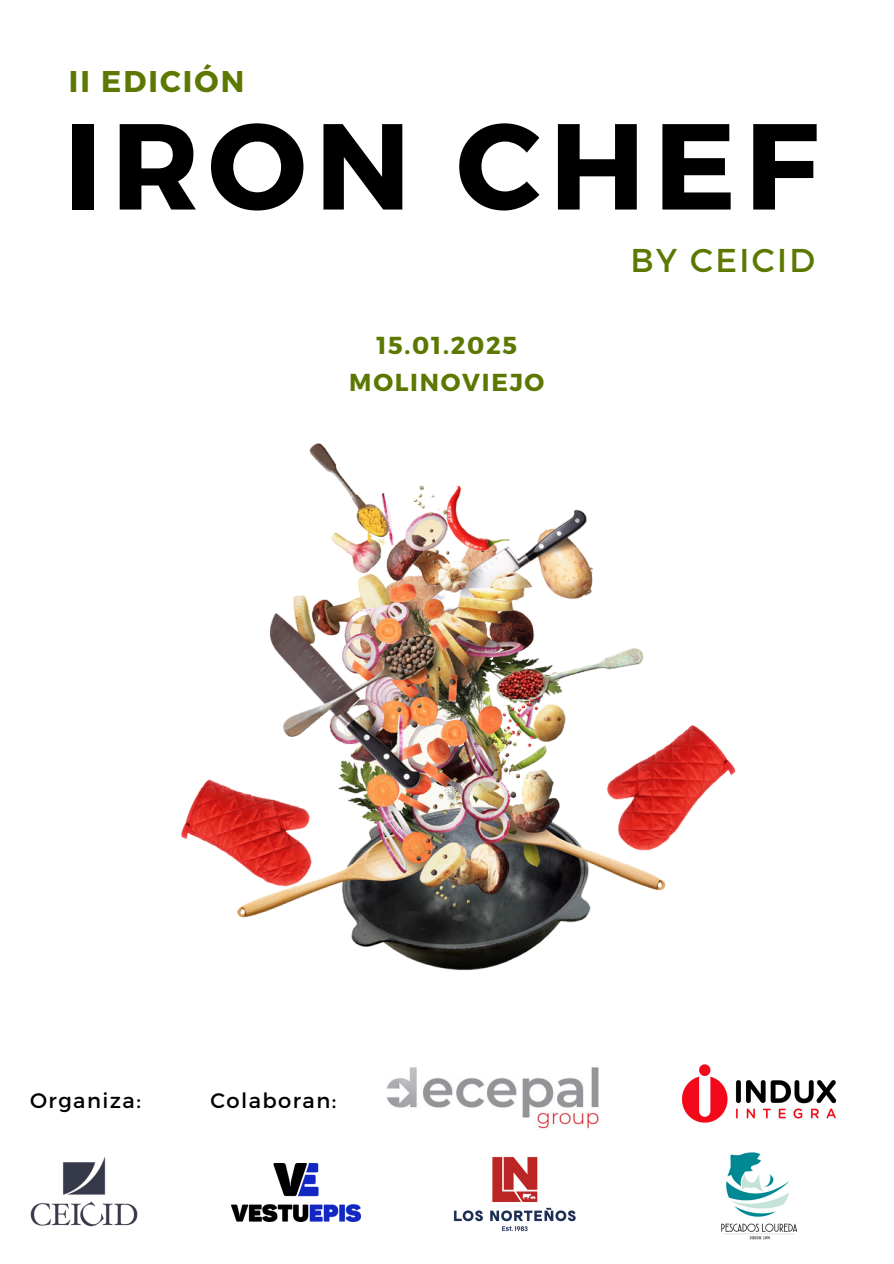
<style>
.page{position:relative;width:894px;height:1264px;background:#fff}
.page>*{position:absolute;margin:0;border:0;box-sizing:border-box;transform-origin:0 0}
.t1{font:700 121.95px "Montserrat";letter-spacing:.07em;color:#000}
.t2{font:33px "Montserrat";letter-spacing:.07em;color:#5c7801}
.t3{font:700 30px "Montserrat";letter-spacing:.07em;color:#5c7801}
.t4{font:700 24.6px/37.2px "Montserrat";letter-spacing:.07em;color:#5c7801;text-align:center}
.t5{font:21px "Montserrat";letter-spacing:.07em;color:#000}
</style>
<div class="page">
<img style="left:180px;top:443px;width:556px;height:528px">
<img style="left:30px;top:1157px;width:108px;height:70px">
<img style="left:231px;top:1163px;width:129px;height:58px">
<img style="left:386px;top:1067px;width:213px;height:62px">
<img style="left:681px;top:1064px;width:156px;height:59px">
<img style="left:721px;top:1152px;width:77px;height:88px">
<img style="left:453px;top:1156px;width:123px;height:76px">
<p class="t3" style="left:69px;top:61px;width:177px">II EDICIÓN</p>
<h2 class="t1" style="left:64px;top:87px;width:756px">IRON CHEF</h2>
<h1 class="t2" style="left:630px;top:238px;width:186px">BY CEICID</h1>
<h3 class="t4" style="left:349px;top:326px;width:196px">15.01.2025<br>MOLINOVIEJO</h3>
<p class="t5" style="left:30px;top:1086px;width:112px">Organiza:</p>
<p class="t5" style="left:210px;top:1086px;width:127px">Colaboran:</p>
</div>
